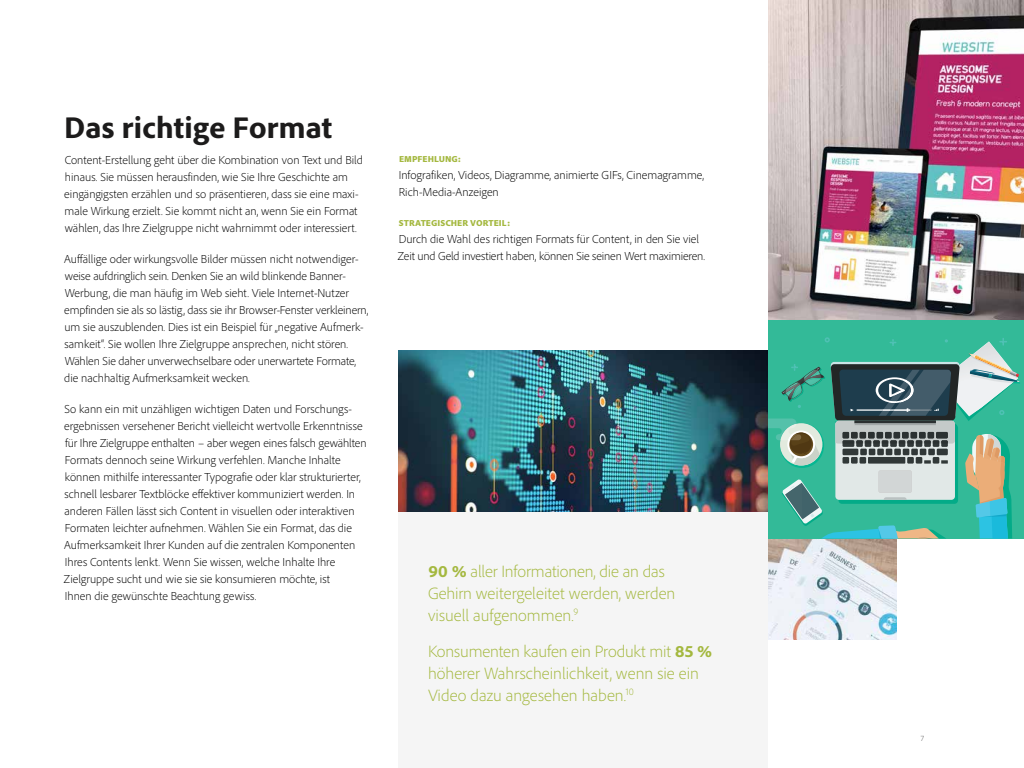
<style>
.page{position:relative;width:1024px;height:768px;background:#fff}
.page>*{position:absolute;margin:0;border:0;box-sizing:border-box;transform-origin:0 0}
.t1{font:800 31px "Adobe Clean";color:#1c1b1b}
.t2{font:300 17px/22px "Adobe Clean";color:#a4b83f}
.t3{font:300 12px/17px "Adobe Clean";color:#000}
.t4{font:900 9px "Adobe Clean";color:#a4b83f}
.t5{font:300 8px "Adobe Clean";color:#5a5a5a}
.s1{font-weight:800}
</style>
<div class="page">
<img style="left:768px;top:540px;width:128px;height:100px">
<img style="left:398px;top:350px;width:370px;height:162px">
<img style="left:768px;top:0;width:256px;height:320px">
<div style="left:768px;top:320px;width:256px;height:219px;background:#33ba98"></div>
<svg style="left:768px;top:337px;width:252px;height:203px"></svg>
<div style="left:398px;top:512px;width:370px;height:256px;background:#f5f5f5"></div>
<h1 class="t1" style="left:64px;top:108px;width:270px">Das richtige Format</h1>
<p class="t3" style="left:64px;top:152px;width:300px">Content-Erstellung geht über die Kombination von Text und Bild hinaus. Sie müssen herausfinden, wie Sie Ihre Geschichte am eingängigsten erzählen und so präsentieren, dass sie eine maxi&shy;male Wirkung erzielt. Sie kommt nicht an, wenn Sie ein Format wählen, das Ihre Zielgruppe nicht wahrnimmt oder interessiert.</p>
<p class="t3" style="left:64px;top:250px;width:306px">Auffällige oder wirkungsvolle Bilder müssen nicht notwendiger&shy;weise aufdringlich sein. Denken Sie an wild blinkende Banner-Werbung, die man häufig im Web sieht. Viele Internet-Nutzer empfinden sie als so lästig, dass sie ihr Browser-Fenster verkleinern, um sie auszublenden. Dies ist ein Beispiel für „negative Aufmerk&shy;samkeit“. Sie wollen Ihre Zielgruppe ansprechen, nicht stören.<br>Wählen Sie daher unverwechselbare oder unerwartete Formate, die nachhaltig Aufmerksamkeit wecken.</p>
<p class="t3" style="left:64px;top:400px;width:304px">So kann ein mit unzähligen wichtigen Daten und Forschungs&shy;ergebnissen versehener Bericht vielleicht wertvolle Erkenntnisse für Ihre Zielgruppe enthalten – aber wegen eines falsch gewählten Formats dennoch seine Wirkung verfehlen. Manche Inhalte können mithilfe interessanter Typografie oder klar strukturierter, schnell lesbarer Textblöcke effektiver kommuniziert werden. In anderen Fällen lässt sich Content in visuellen oder interaktiven Formaten leichter aufnehmen. Wählen Sie ein Format, das die Aufmerksamkeit Ihrer Kunden auf die zentralen Komponenten Ihres Contents lenkt. Wenn Sie wissen, welche Inhalte Ihre Zielgruppe sucht und wie sie sie konsumieren möchte, ist<br>Ihnen die gewünschte Beachtung gewiss.</p>
<p class="t4" style="left:399px;top:153px;width:63px">EMPFEHLUNG:</p>
<p class="t3" style="left:399px;top:166px;width:307px">Infografiken, Videos, Diagramme, animierte GIFs, Cinemagramme,<br>Rich-Media-Anzeigen</p>
<p class="t4" style="left:399px;top:217px;width:113px">STRATEGISCHER VORTEIL:</p>
<p class="t3" style="left:398px;top:230px;width:309px">Durch die Wahl des richtigen Formats für Content, in den Sie viel<br>Zeit und Geld investiert haben, können Sie seinen Wert maximieren.</p>
<h2 class="t2" style="left:428px;top:560px;width:249px"><span class="s1">90 %</span> aller Informationen, die an das<br>Gehirn weitergeleitet werden, werden visuell aufgenommen.<sup>9</sup></h2>
<h2 class="t2" style="left:428px;top:639px;width:286px">Konsumenten kaufen ein Produkt mit <span class="s1">85 % </span>höherer Wahrscheinlichkeit, wenn sie ein<br>Video dazu angesehen haben.<sup>10</sup></h2>
<p class="t5" style="left:921px;top:733px;width:5px">7</p>
</div>
